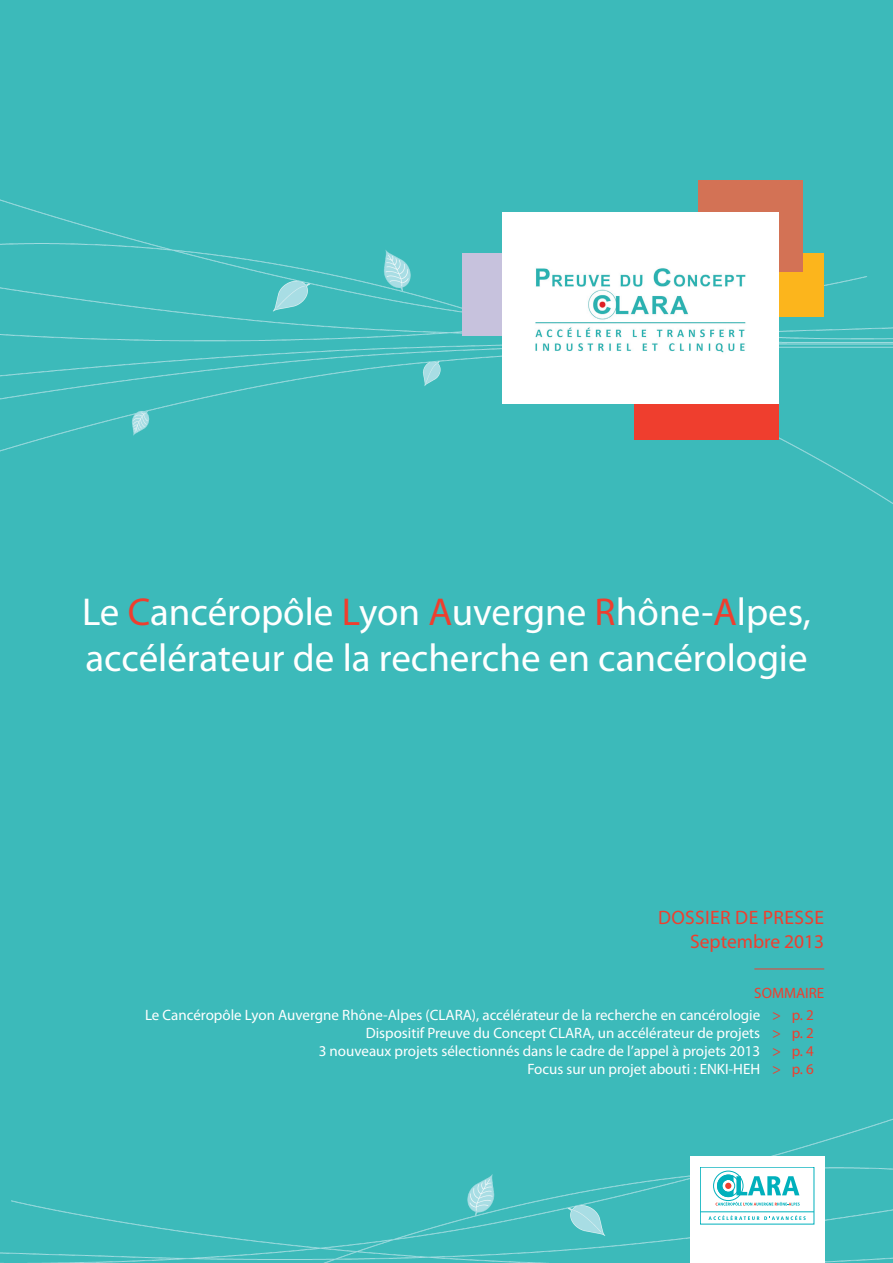
<style>
.page{position:relative;width:893px;height:1263px;background:#3cbaba}
.page>*{position:absolute;margin:0;border:0;box-sizing:border-box;transform-origin:0 0}
.t1{font:39px/46.8px "Myriad Pro";color:#fff}
.t2{font:19.5px/23.4px "Myriad Pro";letter-spacing:.02em;color:#ef3e2e;text-align:right}
.t3{font:15px/18px "Myriad Pro";color:#fff}
.s1{color:#ef3e2e}
</style>
<div class="page">
<img style="left:0;top:1118px;width:893px;height:145px">
<img style="left:0;top:180px;width:893px;height:324px">
<hr style="left:754px;top:968px;width:70px;height:1px;background:#ef3e2e">
<div style="left:634px;top:376px;width:144px;height:64px;background:#ef3e2e"></div>
<div style="left:462px;top:253px;width:83px;height:83px;background:#c7c2dd"></div>
<div style="left:764px;top:253px;width:60px;height:64px;background:#fcb51c"></div>
<div style="left:698px;top:181px;width:105px;height:91px;background:#d37255"></div>
<div style="left:502px;top:213px;width:276px;height:191px;background:#fff"></div>
<div style="left:690px;top:1156px;width:134px;height:107px;background:#fff"></div>
<svg style="left:708px;top:1215px;width:98px;height:5px"></svg>
<div style="left:713px;top:1171px;width:30px;height:30px;border:1px solid #00b0bc;border-radius:50%"></div>
<svg style="left:715px;top:1175px;width:85px;height:30px"></svg>
<hr style="left:700px;top:1211px;width:114px;height:1px;background:#00b0bc">
<img style="left:535px;top:268px;width:211px;height:85px">
<h1 class="t1" style="left:82px;top:587px;width:730px">Le <span class="s1">C</span>ancéropôle <span class="s1">L</span>yon <span class="s1">A</span>uvergne <span class="s1">R</span>hône-<span class="s1">A</span>lpes, accélérateur de la recherche en cancérologie</h1>
<h2 class="t2" style="left:658px;top:906px;width:168px">Dossier de presse<br>Septembre 2013</h2>
<p class="t3" style="left:145px;top:981px;width:679px;line-height:22.2px;text-indent:609px"><span class="s1">SOMMAIRE<br></span>Le Cancéropôle Lyon Auvergne Rhône-Alpes (CLARA), accélérateur de la recherche en cancérologie <span class="s1">&gt; p. 2</span></p>
<p class="t3" style="left:319px;top:1023px;width:497px;text-align:right">Dispositif Preuve du Concept CLARA, un accélérateur de projets <span class="s1">&gt; p. 2<br></span>3 nouveaux projets sélectionnés dans le cadre de l’appel à projets 2013 <span class="s1">&gt; p. 4<br></span>Focus sur un projet abouti : ENKI-HEH <span class="s1">&gt; p. 6</span></p>
</div>
